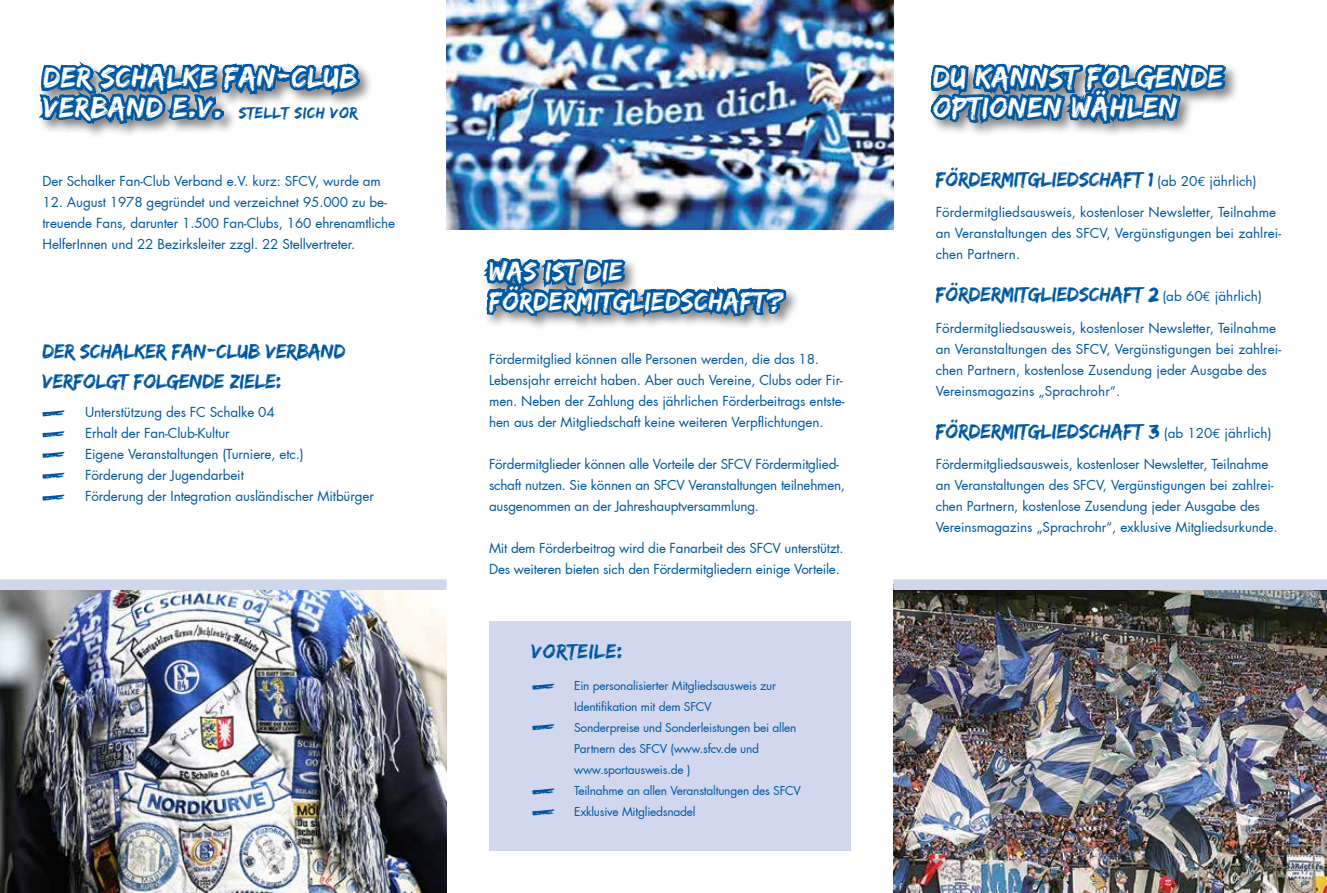
<style>
.page{position:relative;width:1327px;height:893px;background:#fff}
.page>*{position:absolute;margin:0;border:0;box-sizing:border-box;transform-origin:0 0}
.t1{font:30px/29.5px "Edo SZ";letter-spacing:.02em;color:#fff}
.t2{font:27px/29.5px "Edo SZ";letter-spacing:.02em;color:#fff}
.t3{font:21px/29.7px "Edo SZ";color:#0058a2}
.t4{font:21px "Edo SZ";letter-spacing:.03em;color:#0058a2}
.t5{font:16.5px "Edo SZ";letter-spacing:.025em;color:#0058a2}
.t6{font:13.5px/21px "Futura";letter-spacing:-.01em;color:#0058a2}
.t7{font:12px/21px "Futura";letter-spacing:-.02em;color:#0058a2}
.s1{font-family:"Futura";font-size:13.5px}
.s2{font-family:"Euro Mono";font-size:13.5px}
</style>
<div class="page">
<div style="left:37px;top:61px;width:337px;height:80px;background:#000;opacity:.49"></div>
<svg style="left:37px;top:61px;width:326px;height:80px"></svg>
<div style="left:927px;top:61px;width:313px;height:77px;background:#000;opacity:.49"></div>
<svg style="left:927px;top:61px;width:302px;height:69px;background:#5387b3"></svg>
<svg style="left:43px;top:410px;width:21px;height:6px"></svg>
<div style="left:489px;top:621px;width:361px;height:229px;background:#d1d8ee"></div>
<svg style="left:532px;top:684px;width:22px;height:6px"></svg>
<svg style="left:532px;top:724px;width:22px;height:6px"></svg>
<svg style="left:532px;top:788px;width:22px;height:6px"></svg>
<svg style="left:532px;top:809px;width:22px;height:6px"></svg>
<svg style="left:43px;top:431px;width:21px;height:6px"></svg>
<svg style="left:43px;top:452px;width:21px;height:6px"></svg>
<svg style="left:43px;top:473px;width:21px;height:6px"></svg>
<svg style="left:43px;top:495px;width:21px;height:6px"></svg>
<img style="left:0;top:590px;width:446px;height:303px">
<img style="left:893px;top:590px;width:434px;height:303px">
<div style="left:893px;top:579px;width:434px;height:11px;background:#cfd7ed"></div>
<div style="left:0;top:579px;width:446px;height:11px;background:#cfd7ed"></div>
<img style="left:446px;top:0;width:447px;height:230px">
<div style="left:481px;top:256px;width:320px;height:78px;background:#000;opacity:.49"></div>
<svg style="left:481px;top:256px;width:308px;height:78px"></svg>
<h1 class="t1" style="left:43px;top:62px;width:315px">DER SCHALKE FAN-CLUB<br>VERBAND E.V.</h1>
<h1 class="t1" style="left:933px;top:62px;width:291px">DU KANNST FOLGENDE<br>OPTIONEN WÄHLEN</h1>
<p class="t5" style="left:239px;top:103px;width:120px">STELLT SICH VOR</p>
<p class="t6" style="left:43px;top:170px;width:340px">Der Schalker Fan-Club Verband e.V. kurz: SFCV, wurde am</p>
<p class="t6" style="left:43px;top:191px;width:354px">12. August 1978 gegründet und verzeichnet 95.000 zu be&shy;treuende Fans, darunter 1.500 Fan-Clubs, 160 ehrenamtliche<br>HelferInnen und 22 Bezirksleiter zzgl. 22 Stellvertreter.</p>
<h3 class="t3" style="left:43px;top:336px;width:304px">DER SCHALKER FAN-CLUB VERBAND<br>VERFOLGT FOLGENDE ZIELE:</h3>
<p class="t6" style="left:85px;top:401px;width:290px">Unterstützung des FC Schalke 04<br>Erhalt der Fan-Club-Kultur<br>Eigene Veranstaltungen (Turniere, etc.)<br>Förderung der Jugendarbeit<br>Förderung der Integration ausländischer Mitbürger</p>
<h2 class="t2" style="left:489px;top:256px;width:297px">WAS IST DIE<br>FÖRDERMITGLIEDSCHAFT?</h2>
<p class="t6" style="left:489px;top:349px;width:357px">Fördermitglied können alle Personen werden, die das 18.<br>Lebensjahr erreicht haben. Aber auch Vereine, Clubs oder Fir&shy;men. Neben der Zahlung des jährlichen Förderbeitrags entste&shy;hen aus der Mitgliedschaft keine weiteren Verpflichtungen.</p>
<p class="t6" style="left:489px;top:454px;width:357px">Fördermitglieder können alle Vorteile der SFCV Fördermitglied&shy;schaft nutzen. Sie können an SFCV Veranstaltungen teilnehmen, ausgenommen an der Jahreshauptversammlung.</p>
<p class="t6" style="left:489px;top:538px;width:356px">Mit dem Förderbeitrag wird die Fanarbeit des SFCV unterstützt.<br>Des weiteren bieten sich den Fördermitgliedern einige Vorteile.</p>
<h3 class="t4" style="left:531px;top:639px;width:93px">VORTEILE:</h3>
<p class="t7" style="left:574px;top:675px;width:228px">Ein personalisierter Mitgliedsausweis zur Identifikation mit dem SFCV<br>Sonderpreise und Sonderleistungen bei allen Partnern des SFCV (www.sfcv.de und www.sportausweis.de )<br>Teilnahme an allen Veranstaltungen des SFCV Exklusive Mitgliedsnadel</p>
<h3 class="t3" style="left:935px;top:163px;width:322px">FÖRDERMITGLIEDSCHAFT 1 <span class="s1">(ab 20</span><span class="s2">€</span> <span class="s1">jährlich)</span></h3>
<p class="t6" style="left:935px;top:202px;width:347px">Fördermitgliedsausweis, kostenloser Newsletter, Teilnahme an Veranstaltungen des SFCV, Vergünstigungen bei zahlrei&shy;chen Partnern.</p>
<h3 class="t3" style="left:935px;top:279px;width:328px">FÖRDERMITGLIEDSCHAFT 2 <span class="s1">(ab 60</span><span class="s2">€</span> <span class="s1">jährlich)</span></h3>
<p class="t6" style="left:935px;top:317px;width:347px">Fördermitgliedsausweis, kostenloser Newsletter, Teilnahme an Veranstaltungen des SFCV, Vergünstigungen bei zahlrei&shy;chen Partnern, kostenlose Zusendung jeder Ausgabe des Vereinsmagazins „Sprachrohr“.</p>
<h3 class="t3" style="left:935px;top:415px;width:337px">FÖRDERMITGLIEDSCHAFT 3 <span class="s1">(ab 120</span><span class="s2">€</span> <span class="s1">jährlich)</span></h3>
<p class="t6" style="left:935px;top:454px;width:343px">Fördermitgliedsausweis, kostenloser Newsletter, Teilnahme an Veranstaltungen des SFCV, Vergünstigungen bei zahlrei&shy;chen Partnern, kostenlose Zusendung jeder Ausgabe des Vereinsmagazins „Sprachrohr“, exklusive Mitgliedsurkunde.</p>
</div>
